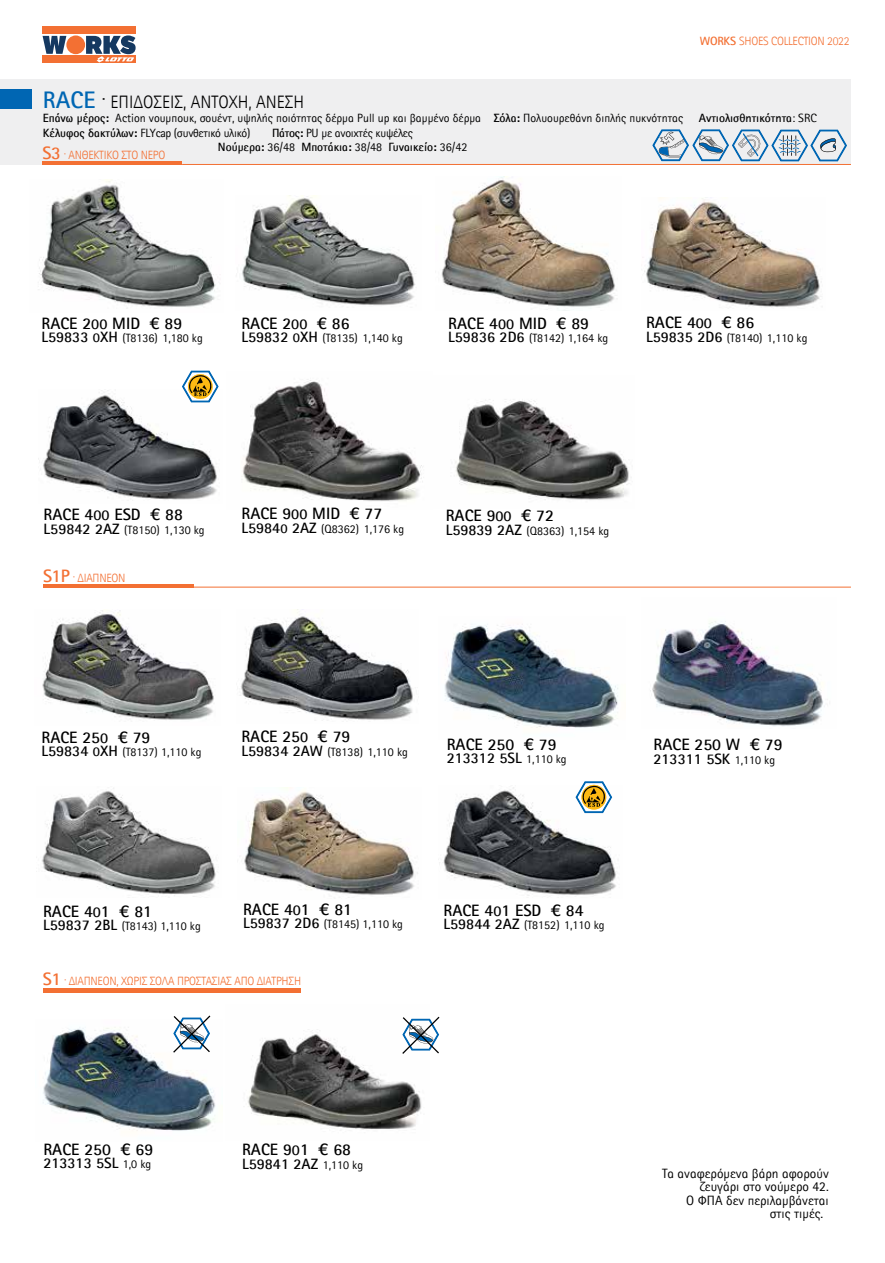
<style>
.page{position:relative;width:885px;height:1263px;background:#fff}
.page>*{position:absolute;margin:0;border:0;box-sizing:border-box;transform-origin:0 0}
.t1{font:300 18px "Rotis Sans Hel";color:#000}
.t2{font:700 16.5px "Rotis Sans Hel";color:#000}
.t3{font:700 15px "Rotis Sans Hel";color:#000}
.t4{font:13.5px "Rotis Sans Hel";color:#000}
.t5{font:12px "Rotis Sans Hel";color:#000}
.t6{font:12px/14.2px "Rotis Sans Hel";letter-spacing:-.02em;color:#000;text-align:center}
.t7{font:300 12px "Rotis Sans Hel";letter-spacing:-.02em;color:#f37033}
.t8{font:700 12px "Rotis Sans Hel";color:#000}
.s1{font-weight:700}
.s2{font-weight:700;font-size:24px;color:#0066b3}
.s3{font-size:21px}
.s4{font-weight:400}
.s5{font-weight:700;font-size:18px}
.s6{font-size:15px}
.s7{font-weight:700;font-size:15px}
.s8{font-weight:700;font-size:13.5px}
.s9{font-weight:400;font-size:12px}
</style>
<div class="page">
<img style="left:43px;top:1027px;width:173px;height:104px">
<img style="left:244px;top:788px;width:174px;height:110px">
<img style="left:248px;top:1029px;width:174px;height:102px">
<img style="left:441px;top:176px;width:174px;height:135px">
<img style="left:642px;top:197px;width:180px;height:110px">
<img style="left:38px;top:180px;width:178px;height:129px">
<img style="left:242px;top:195px;width:174px;height:111px">
<img style="left:42px;top:610px;width:172px;height:110px">
<img style="left:240px;top:612px;width:173px;height:109px">
<img style="left:42px;top:788px;width:174px;height:109px">
<img style="left:439px;top:787px;width:177px;height:109px">
<img style="left:38px;top:390px;width:179px;height:110px">
<img style="left:241px;top:379px;width:182px;height:122px">
<img style="left:455px;top:399px;width:175px;height:101px">
<img style="left:444px;top:624px;width:174px;height:104px">
<img style="left:650px;top:621px;width:175px;height:105px">
<div style="left:0;top:80px;width:850px;height:85px;background:#efeff0"></div>
<hr style="left:182px;top:164px;width:668px;height:1px;background:#f37033">
<hr style="left:43px;top:161px;width:139px;height:4px;background:#f37033">
<div style="left:0;top:89px;width:31px;height:19px;background:#0066b3"></div>
<div style="left:66px;top:35px;width:19px;height:19px;background:#f37033;border-radius:50%"></div>
<div style="left:43px;top:56px;width:93px;height:7px;background:#f37033"></div>
<svg style="left:43px;top:36px;width:23px;height:18px"></svg>
<div style="left:43px;top:27px;width:93px;height:7px;background:#f37033"></div>
<svg style="left:86px;top:35px;width:50px;height:27px"></svg>
<svg style="left:652px;top:129px;width:194px;height:32px"></svg>
<hr style="left:193px;top:587px;width:657px;height:1px;background:#f37033">
<hr style="left:43px;top:584px;width:150px;height:3px;background:#f37033">
<hr style="left:43px;top:989px;width:257px;height:4px;background:#f37033">
<svg style="left:401px;top:1016px;width:39px;height:39px"></svg>
<svg style="left:182px;top:371px;width:36px;height:31px"></svg>
<svg style="left:575px;top:781px;width:37px;height:32px"></svg>
<svg style="left:172px;top:1015px;width:40px;height:39px"></svg>
<p class="t7" style="left:699px;top:34px;width:151px"><span class="s1">WORKS</span> SHOES COLLECTION 2022</p>
<h1 class="t1" style="left:43px;top:93px;width:263px"><span class="s2">RACE</span> <span class="s3">·</span> ΕΠΙΔΟΣΕΙΣ, ΑΝΤΟΧΗ, ΑΝΕΣΗ</h1>
<p class="t5" style="left:43px;top:112px;width:641px"><span class="s1">Επάνω μέρος:</span> Action νουμπουκ, σουέντ, υψηλής ποιότητας δέρμα Pull up και βαμμένο δέρμα <span class="s1">Σόλα:</span> Πολυουρεθάνη διπλής πυκνότητας</p>
<p class="t8" style="left:698px;top:112px;width:120px">Αντιολισθητικότητα<span class="s4">: SRC</span></p>
<p class="t6" style="left:43px;top:126px;width:209px"><span class="s1">Κέλυφος δακτύλων:</span> FLYcap (συνθετικό υλικό)</p>
<p class="t6" style="left:218px;top:126px;width:251px"><span class="s1">Πάτος:</span> PU με ανοιχτές κυψέλες<br><span class="s1">Νούμερα:</span> 36/48 <span class="s1">Μποτάκια:</span> 38/48 <span class="s1">Γυναικείο:</span> 36/42</p>
<p class="t7" style="left:43px;top:149px;width:124px"><span class="s5">S3</span> · ΑΝΘΕΚΤΙΚΟ ΣΤΟ ΝΕΡΟ</p>
<h2 class="t2" style="left:41px;top:314px;width:142px">RACE 2<span class="s6">00</span> MID € 89</h2>
<p class="t5" style="left:41px;top:332px;width:163px"><span class="s7">L59833</span> <span class="s8">0</span><span class="s7">XH</span> (T8136) 1,180 kg</p>
<h2 class="t2" style="left:241px;top:314px;width:110px">RACE 2<span class="s6">00</span> € 86</h2>
<p class="t5" style="left:241px;top:332px;width:163px"><span class="s7">L59832</span> <span class="s8">0</span><span class="s7">XH</span> (T8135) 1,140 kg</p>
<h2 class="t2" style="left:448px;top:314px;width:142px">RACE 4<span class="s6">00</span> MID € 89</h2>
<p class="t5" style="left:448px;top:332px;width:161px"><span class="s7">L59836 2D6</span> (T8142) 1,164 kg</p>
<h2 class="t2" style="left:646px;top:313px;width:110px">RACE 4<span class="s6">00</span> € 86</h2>
<p class="t5" style="left:646px;top:331px;width:163px"><span class="s7">L59835 2D6</span> (T8140) 1,110 kg</p>
<h2 class="t2" style="left:44px;top:506px;width:141px">RACE 4<span class="s6">00</span> ESD € 88</h2>
<p class="t5" style="left:44px;top:523px;width:162px"><span class="s7">L59842 2AZ</span> (T8150) 1,130 kg</p>
<p class="t7" style="left:43px;top:571px;width:84px"><span class="s5">S1P</span> · ΔΙΑΠΝΕΟΝ</p>
<h2 class="t2" style="left:241px;top:505px;width:142px">RACE 9<span class="s6">00</span> MID € 77</h2>
<p class="t5" style="left:241px;top:522px;width:164px"><span class="s7">L5984</span><span class="s8">0</span> <span class="s7">2AZ</span> (Q8362) 1,176 kg</p>
<h2 class="t2" style="left:445px;top:507px;width:110px">RACE 9<span class="s6">00</span> € 72</h2>
<p class="t5" style="left:445px;top:524px;width:165px"><span class="s7">L59839 2AZ</span> (Q8363) 1,154 kg</p>
<h2 class="t2" style="left:41px;top:728px;width:110px">RACE 25<span class="s6">0</span> € 79</h2>
<p class="t5" style="left:41px;top:746px;width:161px"><span class="s7">L59834</span> <span class="s8">0</span><span class="s7">XH</span> (T8137) 1,110 kg</p>
<h2 class="t2" style="left:241px;top:728px;width:110px">RACE 25<span class="s6">0</span> € 79</h2>
<p class="t5" style="left:241px;top:745px;width:168px"><span class="s7">L59834 2AW</span> (T8138) 1,110 kg</p>
<h2 class="t2" style="left:446px;top:735px;width:111px">RACE 250 € 79</h2>
<p class="t3" style="left:446px;top:750px;width:121px">213312 5SL <span class="s9">1,110 kg</span></p>
<h2 class="t2" style="left:653px;top:736px;width:130px">RACE 250 W € 79</h2>
<p class="t3" style="left:653px;top:750px;width:123px">213311 5SK <span class="s9">1,110 kg</span></p>
<h2 class="t2" style="left:43px;top:902px;width:110px">RACE 4<span class="s6">0</span>1 € 81</h2>
<p class="t5" style="left:43px;top:920px;width:159px"><span class="s7">L59837 2BL</span> (T8143) 1,110 kg</p>
<h2 class="t2" style="left:243px;top:900px;width:110px">RACE 4<span class="s6">0</span>1 € 81</h2>
<p class="t5" style="left:243px;top:918px;width:161px"><span class="s7">L59837 2D6</span> (T8145) 1,110 kg</p>
<p class="t7" style="left:43px;top:975px;width:260px"><span class="s5">S1</span> · ΔΙΑΠΝΕΟΝ, ΧΩΡΙΣ ΣΟΛΑ ΠΡΟΣΤΑΣΙΑΣ ΑΠΟ ΔΙΑΤΡΗΣΗ</p>
<h2 class="t2" style="left:443px;top:901px;width:142px">RACE 4<span class="s6">0</span>1 ESD € 84</h2>
<p class="t5" style="left:443px;top:919px;width:162px"><span class="s7">L59844 2AZ</span> (T8152) 1,110 kg</p>
<h2 class="t2" style="left:43px;top:1140px;width:111px">RACE 250 € 69</h2>
<p class="t3" style="left:43px;top:1155px;width:109px">213313 5SL <span class="s9">1,0 kg</span></p>
<h2 class="t2" style="left:242px;top:1140px;width:110px">RACE 9<span class="s6">0</span>1 € 68</h2>
<p class="t3" style="left:242px;top:1155px;width:122px">L59841 2AZ <span class="s9">1,110 kg</span></p>
<p class="t4" style="left:662px;top:1166px;width:168px">Τα αναφερόμενα βάρη αφορούν</p>
<p class="t4" style="left:699px;top:1179px;width:131px">ζευγάρι στο νούμερο 42.</p>
<p class="t4" style="left:686px;top:1193px;width:144px">Ο ΦΠΑ δεν περιλαμβάνεται</p>
<p class="t4" style="left:769px;top:1206px;width:55px">στις τιμές.</p>
</div>
